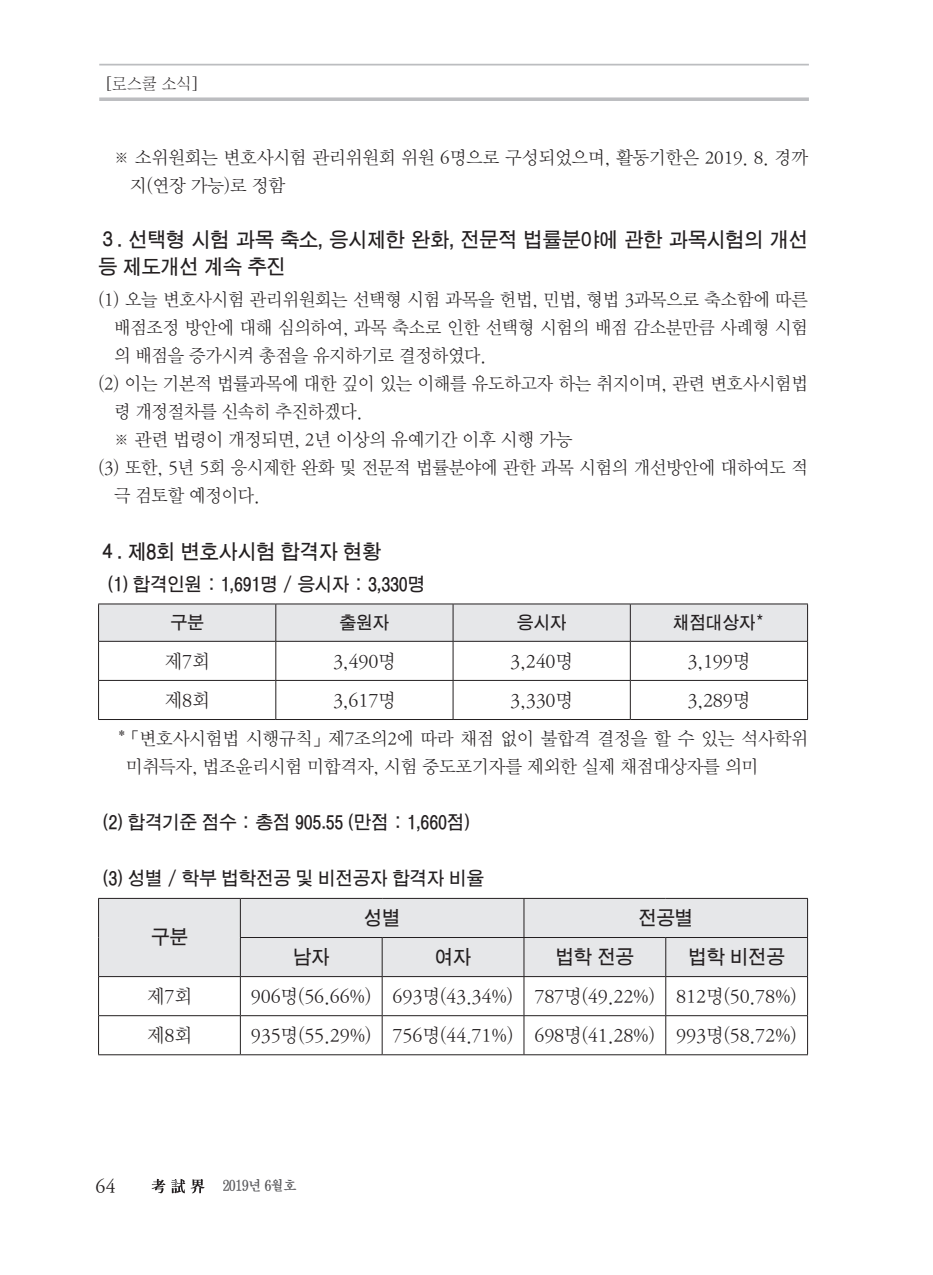
<style>
.page{position:relative;width:933px;height:1275px;background:#fff}
.page>*{position:absolute;margin:0;border:0;box-sizing:border-box;transform-origin:0 0}
.t1{font:20.12px/28px "D Xgo Std 40";letter-spacing:-.01em;color:#231f20;scale:.95 1}
.t2{font:19.25px "DX Nmu Std 20";letter-spacing:-.01em;color:#231f20}
.t3{font:19.25px "D Xgo Std 40";letter-spacing:-.01em;color:#231f20;scale:.95 1}
.t4{font:19.25px "DX Nmu Std 30";color:#231f20}
.t5{font:18.38px "DX Nmu Std 20";letter-spacing:-.01em;color:#231f20;scale:.95 1}
.t6{font:18.38px/28px "DX Nmu Std 20";letter-spacing:-.01em;color:#231f20}
.t7{font:18.38px "D Xgo Std 40";letter-spacing:-.01em;color:#231f20;scale:.95 1}
.t8{font:17.5px "D Xgo Std 40";letter-spacing:-.01em;color:#231f20;scale:.95 1}
.t9{font:15.75px "DX Shnm Std";color:#231f20}
.t10{font:14px "D Xmu Std 40";letter-spacing:-.05em;color:#5a5a5d;scale:.95 1}
</style>
<div class="page">
<svg style="left:99px;top:97px;width:710px;height:4px;background:#c4c4c7"></svg>
<hr style="left:99px;top:64px;width:710px;height:2px;background:#bcbdc0">
<svg style="left:152px;top:1179px;width:13px;height:14px"></svg>
<svg style="left:171px;top:1179px;width:14px;height:14px"></svg>
<svg style="left:191px;top:1179px;width:14px;height:14px"></svg>
<div style="left:99px;top:605px;width:708px;height:36px;background:#e6e7e9"></div>
<hr style="left:98px;top:604px;width:1px;height:37px;background:#231f20">
<hr style="left:98px;top:604px;width:178px;height:1px;background:#231f20">
<hr style="left:275px;top:604px;width:1px;height:37px;background:#231f20">
<hr style="left:276px;top:604px;width:177px;height:1px;background:#231f20">
<hr style="left:453px;top:604px;width:177px;height:1px;background:#231f20">
<hr style="left:630px;top:604px;width:178px;height:1px;background:#231f20">
<hr style="left:453px;top:604px;width:1px;height:37px;background:#231f20">
<hr style="left:630px;top:604px;width:1px;height:37px;background:#231f20">
<hr style="left:807px;top:604px;width:1px;height:37px;background:#231f20">
<hr style="left:98px;top:642px;width:1px;height:38px;background:#231f20">
<hr style="left:98px;top:641px;width:178px;height:1px;background:#231f20">
<hr style="left:275px;top:642px;width:1px;height:38px;background:#231f20">
<hr style="left:276px;top:641px;width:177px;height:1px;background:#231f20">
<hr style="left:453px;top:641px;width:177px;height:1px;background:#231f20">
<hr style="left:630px;top:641px;width:178px;height:1px;background:#231f20">
<hr style="left:453px;top:642px;width:1px;height:38px;background:#231f20">
<hr style="left:630px;top:642px;width:1px;height:38px;background:#231f20">
<hr style="left:807px;top:642px;width:1px;height:38px;background:#231f20">
<hr style="left:98px;top:681px;width:1px;height:38px;background:#231f20">
<hr style="left:98px;top:680px;width:178px;height:1px;background:#231f20">
<hr style="left:98px;top:719px;width:178px;height:1px;background:#231f20">
<hr style="left:275px;top:681px;width:1px;height:38px;background:#231f20">
<hr style="left:276px;top:680px;width:177px;height:1px;background:#231f20">
<hr style="left:453px;top:680px;width:177px;height:1px;background:#231f20">
<hr style="left:630px;top:680px;width:178px;height:1px;background:#231f20">
<hr style="left:453px;top:681px;width:1px;height:38px;background:#231f20">
<hr style="left:630px;top:681px;width:1px;height:38px;background:#231f20">
<hr style="left:807px;top:681px;width:1px;height:38px;background:#231f20">
<hr style="left:276px;top:719px;width:177px;height:1px;background:#231f20">
<hr style="left:453px;top:719px;width:177px;height:1px;background:#231f20">
<hr style="left:630px;top:719px;width:178px;height:1px;background:#231f20">
<div style="left:99px;top:899px;width:708px;height:77px;background:#e6e7e9"></div>
<hr style="left:807px;top:899px;width:1px;height:38px;background:#231f20">
<hr style="left:98px;top:899px;width:1px;height:38px;background:#231f20">
<hr style="left:98px;top:937px;width:1px;height:39px;background:#231f20">
<hr style="left:98px;top:898px;width:142px;height:1px;background:#231f20">
<hr style="left:240px;top:899px;width:1px;height:38px;background:#231f20">
<hr style="left:240px;top:898px;width:142px;height:1px;background:#231f20">
<hr style="left:382px;top:898px;width:142px;height:1px;background:#231f20">
<hr style="left:523px;top:899px;width:1px;height:38px;background:#231f20">
<hr style="left:524px;top:898px;width:141px;height:1px;background:#231f20">
<hr style="left:665px;top:898px;width:143px;height:1px;background:#231f20">
<hr style="left:240px;top:938px;width:1px;height:38px;background:#231f20">
<hr style="left:240px;top:937px;width:142px;height:1px;background:#231f20">
<hr style="left:382px;top:937px;width:142px;height:1px;background:#231f20">
<hr style="left:524px;top:937px;width:141px;height:1px;background:#231f20">
<hr style="left:665px;top:937px;width:143px;height:1px;background:#231f20">
<hr style="left:382px;top:938px;width:1px;height:38px;background:#231f20">
<hr style="left:523px;top:938px;width:1px;height:38px;background:#231f20">
<hr style="left:665px;top:938px;width:1px;height:38px;background:#231f20">
<hr style="left:807px;top:938px;width:1px;height:38px;background:#231f20">
<hr style="left:98px;top:977px;width:1px;height:38px;background:#231f20">
<hr style="left:98px;top:976px;width:142px;height:1px;background:#231f20">
<hr style="left:240px;top:977px;width:1px;height:38px;background:#231f20">
<hr style="left:240px;top:976px;width:142px;height:1px;background:#231f20">
<hr style="left:382px;top:976px;width:142px;height:1px;background:#231f20">
<hr style="left:524px;top:976px;width:141px;height:1px;background:#231f20">
<hr style="left:665px;top:976px;width:143px;height:1px;background:#231f20">
<hr style="left:382px;top:977px;width:1px;height:38px;background:#231f20">
<hr style="left:523px;top:977px;width:1px;height:38px;background:#231f20">
<hr style="left:665px;top:977px;width:1px;height:38px;background:#231f20">
<hr style="left:807px;top:977px;width:1px;height:38px;background:#231f20">
<hr style="left:98px;top:1016px;width:1px;height:38px;background:#231f20">
<hr style="left:98px;top:1015px;width:142px;height:1px;background:#231f20">
<hr style="left:98px;top:1054px;width:142px;height:1px;background:#231f20">
<hr style="left:240px;top:1016px;width:1px;height:38px;background:#231f20">
<hr style="left:240px;top:1015px;width:142px;height:1px;background:#231f20">
<hr style="left:382px;top:1015px;width:142px;height:1px;background:#231f20">
<hr style="left:524px;top:1015px;width:141px;height:1px;background:#231f20">
<hr style="left:665px;top:1015px;width:143px;height:1px;background:#231f20">
<hr style="left:382px;top:1016px;width:1px;height:38px;background:#231f20">
<hr style="left:523px;top:1016px;width:1px;height:38px;background:#231f20">
<hr style="left:665px;top:1016px;width:1px;height:38px;background:#231f20">
<hr style="left:807px;top:1016px;width:1px;height:38px;background:#231f20">
<hr style="left:240px;top:1054px;width:142px;height:1px;background:#231f20">
<hr style="left:382px;top:1054px;width:142px;height:1px;background:#231f20">
<hr style="left:524px;top:1054px;width:141px;height:1px;background:#231f20">
<hr style="left:665px;top:1054px;width:143px;height:1px;background:#231f20">
<p class="t9" style="left:105px;top:76px;width:94px">[로스쿨 소식]</p>
<p class="t6" style="left:130px;top:144px;width:679px;text-indent:-17px">※ 소위원회는 변호사시험 관리위원회 위원 6명으로 구성되었으며, 활동기한은 2019. 8. 경까 지(연장 가능)로 정함</p>
<p class="t1" style="left:98px;top:226px;width:748px">３. 선택형 시험 과목 축소, 응시제한 완화, 전문적 법률분야에 관한 과목시험의 개선 등 제도개선 계속 추진</p>
<p class="t5" style="left:98px;top:290px;width:748px">(1) 오늘 변호사시험 관리위원회는 선택형 시험 과목을 헌법, 민법, 형법 3과목으로 축소함에 따른</p>
<p class="t5" style="left:114px;top:318px;width:732px">배점조정 방안에 대해 심의하여, 과목 축소로 인한 선택형 시험의 배점 감소분만큼 사례형 시험</p>
<p class="t5" style="left:114px;top:346px;width:393px">의 배점을 증가시켜 총점을 유지하기로 결정하였다.</p>
<p class="t5" style="left:98px;top:374px;width:748px">(2) 이는 기본적 법률과목에 대한 깊이 있는 이해를 유도하고자 하는 취지이며, 관련 변호사시험법</p>
<p class="t5" style="left:114px;top:402px;width:262px">령 개정절차를 신속히 추진하겠다.</p>
<p class="t6" style="left:113px;top:426px;width:461px">※ 관련 법령이 개정되면, 2년 이상의 유예기간 이후 시행 가능</p>
<p class="t5" style="left:98px;top:458px;width:748px">(3) 또한, 5년 5회 응시제한 완화 및 전문적 법률분야에 관한 과목 시험의 개선방안에 대하여도 적</p>
<p class="t5" style="left:114px;top:486px;width:155px">극 검토할 예정이다.</p>
<p class="t1" style="left:98px;top:539px;width:299px">４. 제8회 변호사시험 합격자 현황</p>
<p class="t7" style="left:108px;top:575px;width:335px">(1) 합격인원 : 1,691명 / 응시자 : 3,330명</p>
<p class="t8" style="left:171px;top:614px;width:36px">구분</p>
<p class="t8" style="left:340px;top:614px;width:54px">출원자</p>
<p class="t8" style="left:517px;top:614px;width:54px">응시자</p>
<p class="t8" style="left:673px;top:614px;width:98px">채점대상자*</p>
<p class="t2" style="left:165px;top:651px;width:46px">제7회</p>
<p class="t2" style="left:333px;top:651px;width:64px">3,490명</p>
<p class="t2" style="left:510px;top:651px;width:64px">3,240명</p>
<p class="t2" style="left:687px;top:651px;width:64px">3,199명</p>
<p class="t2" style="left:165px;top:690px;width:46px">제8회</p>
<p class="t2" style="left:333px;top:690px;width:64px">3,617명</p>
<p class="t2" style="left:510px;top:690px;width:64px">3,330명</p>
<p class="t2" style="left:687px;top:690px;width:64px">3,289명</p>
<p class="t6" style="left:126px;top:725px;width:683px;text-indent:-7px">* 「변호사시험법 시행규칙」 제7조의2에 따라 채점 없이 불합격 결정을 할 수 있는 석사학위 미취득자, 법조윤리시험 미합격자, 시험 중도포기자를 제외한 실제 채점대상자를 의미</p>
<p class="t7" style="left:103px;top:813px;width:387px">(2) 합격기준 점수 : 총점 905.55 (만점 : 1,660점)</p>
<p class="t7" style="left:103px;top:869px;width:402px">(3) 성별 / 학부 법학전공 및 비전공자 합격자 비율</p>
<p class="t3" style="left:151px;top:927px;width:40px">구분</p>
<p class="t3" style="left:364px;top:908px;width:40px">성별</p>
<p class="t3" style="left:638px;top:908px;width:59px">전공별</p>
<p class="t3" style="left:293px;top:947px;width:40px">남자</p>
<p class="t3" style="left:435px;top:947px;width:40px">여자</p>
<p class="t3" style="left:556px;top:947px;width:84px">법학 전공</p>
<p class="t3" style="left:688px;top:947px;width:103px">법학 비전공</p>
<p class="t2" style="left:147px;top:986px;width:46px">제7회</p>
<p class="t2" style="left:251px;top:986px;width:548px">906명(56.66%) 693명(43.34%) 787명(49.22%) 812명(50.78%)</p>
<p class="t2" style="left:147px;top:1026px;width:46px">제8회</p>
<p class="t2" style="left:251px;top:1026px;width:548px">935명(55.29%) 756명(44.71%) 698명(41.28%) 993명(58.72%)</p>
<p class="t4" style="left:95px;top:1177px;width:21px">64</p>
<p class="t10" style="left:222px;top:1179px;width:80px">2019년 6월호</p>
</div>
